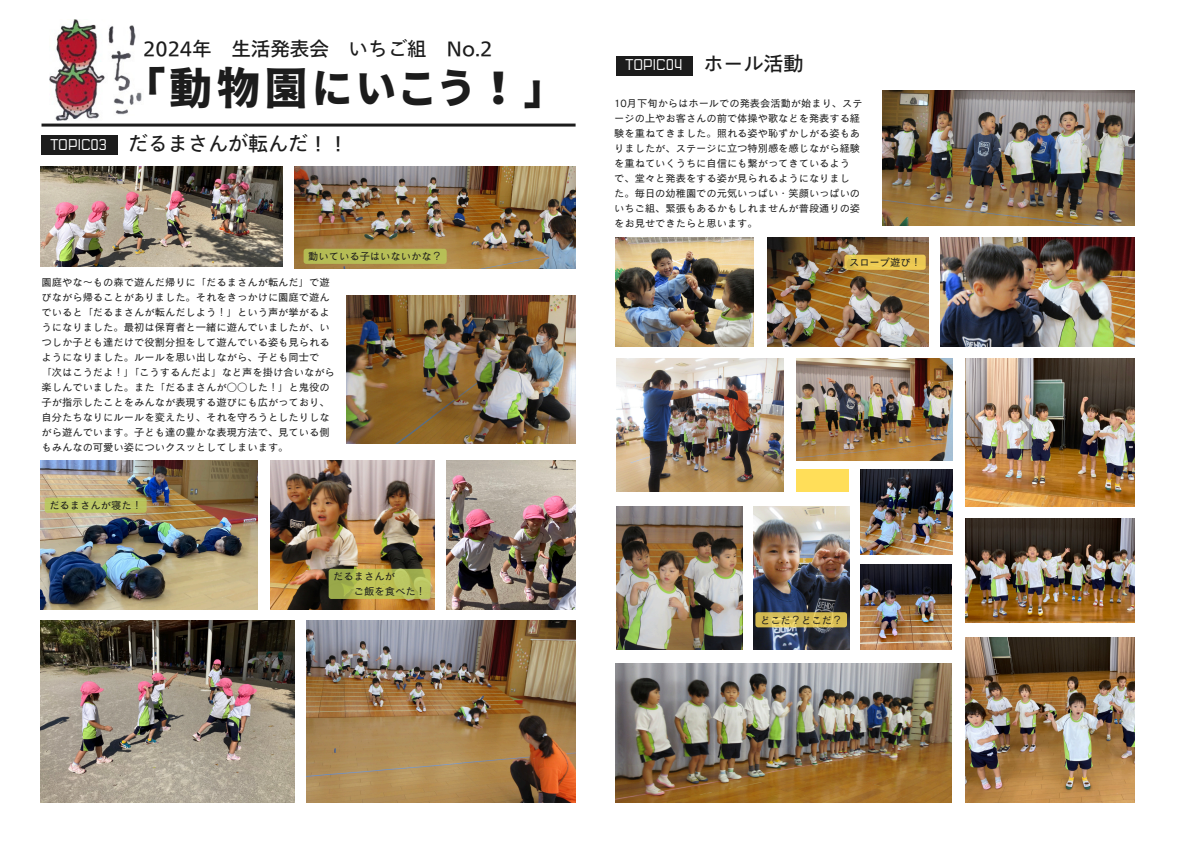
<style>
.page{position:relative;width:1191px;height:843px;background:#fff}
.page>*{position:absolute;margin:0;border:0;box-sizing:border-box;transform-origin:0 0}
.t1{font:43.3px "Gen Seki Gothic TW H";letter-spacing:.1em;color:#1c1c1c}
.t2{font:20px "Tazugane Gothic Std N";color:#1c1c1c}
.t3{font:19.5px "Tazugane Gothic Std N";color:#1c1c1c}
.t4{font:14px "Pattanakarn Light Wd 3";color:#fff}
.t5{font:10.3px/15px "Canva Cezanne Pro N M";color:#1c1c1c}
.t6{font:10.2px/15px "Canva Cezanne Pro N M";color:#1c1c1c}
</style>
<div class="page">
<img style="left:615px;top:663px;width:336px;height:139px">
<img style="left:965px;top:637px;width:169px;height:165px">
<img style="left:40px;top:166px;width:242px;height:101px">
<img style="left:346px;top:295px;width:229px;height:148px">
<img style="left:294px;top:166px;width:281px;height:102px">
<img style="left:616px;top:358px;width:167px;height:133px">
<hr style="left:41px;top:123px;width:534px;height:3px;background:#1c1c1c">
<img style="left:49px;top:19px;width:93px;height:101px">
<img style="left:882px;top:90px;width:252px;height:135px">
<div style="left:41px;top:136px;width:77px;height:19px;background:#1c1c1c"></div>
<div style="left:616px;top:56px;width:76px;height:20px;background:#1c1c1c"></div>
<img style="left:616px;top:506px;width:126px;height:143px">
<img style="left:753px;top:506px;width:96px;height:143px">
<img style="left:860px;top:564px;width:91px;height:85px">
<img style="left:860px;top:469px;width:91px;height:85px">
<img style="left:796px;top:358px;width:156px;height:102px">
<img style="left:965px;top:358px;width:169px;height:148px">
<img style="left:965px;top:518px;width:169px;height:104px">
<div style="left:796px;top:469px;width:52px;height:22px;background:#ffde59"></div>
<img style="left:40px;top:460px;width:218px;height:149px">
<img style="left:270px;top:460px;width:164px;height:149px">
<img style="left:446px;top:460px;width:129px;height:149px">
<img style="left:306px;top:620px;width:269px;height:182px">
<img style="left:40px;top:620px;width:254px;height:182px">
<img style="left:940px;top:237px;width:194px;height:109px">
<img style="left:767px;top:237px;width:161px;height:109px">
<img style="left:615px;top:237px;width:138px;height:110px">
<svg style="left:328px;top:568px;width:102px;height:30px;background:#afb854"></svg>
<svg style="left:45px;top:497px;width:102px;height:15px;background:#bbc464"></svg>
<svg style="left:844px;top:254px;width:81px;height:16px"></svg>
<svg style="left:755px;top:612px;width:91px;height:15px"></svg>
<div style="left:303px;top:249px;width:143px;height:15px;background:#b6be55"></div>
<p class="t3" style="left:143px;top:38px;width:350px">2024年 生活発表会 いちご組 No.2</p>
<p class="t4" style="left:50px;top:137px;width:58px">TOPIC03</p>
<p class="t1" style="left:143px;top:66px;width:404px">「動物園にいこう！」</p>
<p class="t2" style="left:128px;top:133px;width:221px">だるまさんが転んだ！！</p>
<p class="t5" style="left:308px;top:248px;width:135px">動いている子はいないかな？</p>
<p class="t5" style="left:41px;top:274px;width:295px">園庭やな〜もの森で遊んだ帰りに「だるまさんが転んだ」で遊びながら帰ることがありました。それをきっかけに園庭で遊んでいると「だるまさんが転んだしよう！」という声が挙がるようになりました。最初は保育者と一緒に遊んでいましたが、いつしか子ども達だけで役割分担をして遊んでいる姿も見られるようになりました。ルールを思い出しながら、子ども同士で<br>「次はこうだよ！」「こうするんだよ」など声を掛け合いながら楽しんでいました。また「だるまさんが○○した！」と鬼役の子が指示したことをみんなが表現する遊びにも広がっており、自分たちなりにルールを変えたり、それを守ろうとしたりしながら遊んでいます。子ども達の豊かな表現方法で、見ている側もみんなの可愛い姿についクスッとしてしまいます。</p>
<p class="t5" style="left:49px;top:497px;width:94px">だるまさんが寝た！</p>
<p class="t5" style="left:333px;top:568px;width:63px">だるまさんが</p>
<p class="t5" style="left:354px;top:583px;width:74px">ご飯を食べた！</p>
<p class="t4" style="left:625px;top:57px;width:58px">TOPIC04</p>
<p class="t2" style="left:703px;top:53px;width:101px">ホール活動</p>
<p class="t6" style="left:614px;top:95px;width:250px">10月下旬からはホールでの発表会活動が始まり、ステージの上やお客さんの前で体操や歌などを発表する経験を重ねてきました。照れる姿や恥ずかしがる姿もありましたが、ステージに立つ特別感を感じながら経験を重ねていくうちに自信にも繋がってきているようで、堂々と発表をする姿が見られるようになりました。毎日の幼稚園での元気いっぱい・笑顔いっぱいのいちご組、緊張もあるかもしれませんが普段通りの姿をお見せできたらと思います。</p>
<p class="t5" style="left:849px;top:254px;width:74px">スロープ遊び！</p>
<p class="t5" style="left:760px;top:612px;width:84px">どこだ？どこだ？</p>
</div>
